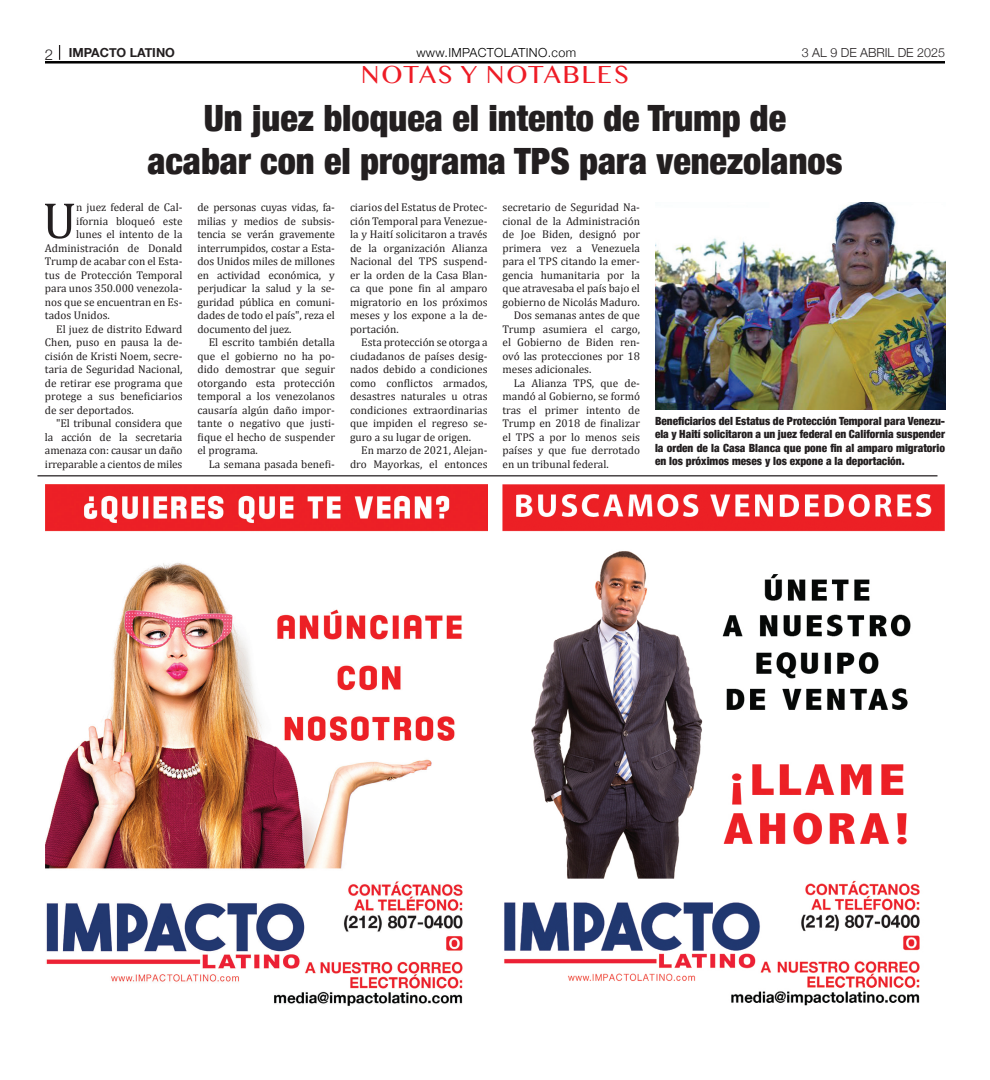
<style>
.page{position:relative;width:990px;height:1080px;background:#fff}
.page>*{position:absolute;margin:0;border:0;box-sizing:border-box;transform-origin:0 0}
.t1{font:51.75px "Cambria";color:#231f20}
.t2{font:900 condensed 36.25px/43.5px "Helvetica Neue";color:#231f20;text-align:center}
.t3{font:26.25px "Malayalam MN";letter-spacing:.06em;color:#ee1c26}
.t4{font:300 12.5px "Helvetica Neue";letter-spacing:.03em;color:#000}
.t5{font:300 12.5px "Helvetica Neue";color:#231f20}
.t6{font:700 12.5px "Helvetica Neue";color:#231f20}
.t7{font:11.25px/13.5px "Cambria";color:#231f20;text-align:justify}
.t8{font:900 condensed 11.25px/13.5px "Helvetica Neue";color:#231f20;text-align:justify}
.s1{font-weight:300;font-size:15px}
</style>
<div class="page">
<hr style="left:45px;top:61px;width:900px;height:3px;background:#000">
<svg style="left:59px;top:45px;width:1px;height:15px"></svg>
<hr style="left:37px;top:475px;width:901px;height:1px;background:#231f20">
<img style="left:503px;top:484px;width:442px;height:522px">
<img style="left:45px;top:484px;width:443px;height:522px">
<img style="left:655px;top:202px;width:290px;height:207px">
<p class="t6" style="left:45px;top:43px;width:132px"><span class="s1">2</span> IMPACTO LATINO</p>
<p class="t4" style="left:416px;top:43px;width:161px">www.IMPACTOLATINO.com</p>
<h3 class="t3" style="left:361px;top:62px;width:270px">NOTAS Y NOTABLES</h3>
<p class="t5" style="left:802px;top:43px;width:145px">3 AL 9 DE ABRIL DE 2025</p>
<h2 class="t2" style="left:147px;top:94px;width:697px">Un juez bloquea el intento de Trump de<br>acabar con el programa TPS para venezolanos</h2>
<h1 class="t1" style="left:43px;top:189px;width:35px">U</h1>
<p class="t7" style="left:76px;top:201px;width:108px">n juez federal de Cal-</p>
<p class="t7" style="left:76px;top:214px;width:108px">ifornia bloqueó este</p>
<p class="t7" style="left:76px;top:228px;width:108px">lunes el intento de la</p>
<p class="t7" style="left:45px;top:241px;width:139px">Administración de Donald</p>
<p class="t7" style="left:45px;top:255px;width:139px">Trump de acabar con el Esta-</p>
<p class="t7" style="left:45px;top:268px;width:139px">tus de Protección Temporal</p>
<p class="t7" style="left:45px;top:282px;width:139px">para unos 350.000 venezola-</p>
<p class="t7" style="left:45px;top:295px;width:139px">nos que se encuentran en Es-</p>
<p class="t7" style="left:45px;top:309px;width:66px">tados Unidos.</p>
<p class="t7" style="left:56px;top:322px;width:128px">El juez de distrito Edward</p>
<p class="t7" style="left:45px;top:336px;width:139px">Chen, puso en pausa la de-</p>
<p class="t7" style="left:45px;top:349px;width:139px">cisión de Kristi Noem, secre-</p>
<p class="t7" style="left:45px;top:363px;width:139px">taria de Seguridad Nacional,</p>
<p class="t7" style="left:45px;top:376px;width:139px">de retirar ese programa que</p>
<p class="t7" style="left:45px;top:390px;width:139px">protege a sus beneficiarios</p>
<p class="t7" style="left:45px;top:403px;width:90px">de ser deportados.</p>
<p class="t7" style="left:56px;top:417px;width:128px">"El tribunal considera que</p>
<p class="t7" style="left:45px;top:430px;width:139px">la acción de la secretaria</p>
<p class="t7" style="left:45px;top:444px;width:139px">amenaza con: causar un daño</p>
<p class="t7" style="left:45px;top:457px;width:139px">irreparable a cientos de miles</p>
<p class="t7" style="left:198px;top:201px;width:139px">de personas cuyas vidas, fa&shy;milias y medios de subsis&shy;tencia se verán gravemente interrumpidos, costar a Esta&shy;dos Unidos miles de millones en actividad económica, y perjudicar la salud y la se&shy;guridad pública en comuni&shy;dades de todo el país", reza el documento del juez.</p>
<p class="t7" style="left:198px;top:336px;width:139px;text-indent:11px">El escrito también detalla que el gobierno no ha po&shy;dido demostrar que seguir otorgando esta protección temporal a los venezolanos causaría algún daño impor&shy;tante o negativo que justi&shy;fique el hecho de suspender el programa.</p>
<p class="t7" style="left:209px;top:457px;width:128px">La semana pasada benefi-</p>
<p class="t7" style="left:350px;top:201px;width:139px">ciarios del Estatus de Protec&shy;ción Temporal para Venezue&shy;la y Haití solicitaron a través de la organización Alianza Nacional del TPS suspend&shy;er la orden de la Casa Blan&shy;ca que pone fin al amparo migratorio en los próximos meses y los expone a la de&shy;portación.</p>
<p class="t7" style="left:350px;top:336px;width:139px;text-indent:11px">Esta protección se otorga a ciudadanos de países desig&shy;nados debido a condiciones como conflictos armados, desastres naturales u otras condiciones extraordinarias que impiden el regreso se&shy;guro a su lugar de origen.</p>
<p class="t7" style="left:350px;top:444px;width:139px;text-align:right">En marzo de 2021, Alejan&shy;dro Mayorkas, el entonces</p>
<p class="t7" style="left:503px;top:201px;width:139px">secretario de Seguridad Na-</p>
<p class="t7" style="left:503px;top:214px;width:139px">cional de la Administración</p>
<p class="t7" style="left:503px;top:228px;width:139px">de Joe Biden, designó por</p>
<p class="t7" style="left:503px;top:241px;width:139px">primera vez a Venezuela</p>
<p class="t7" style="left:503px;top:255px;width:139px">para el TPS citando la emer-</p>
<p class="t7" style="left:503px;top:268px;width:139px">gencia humanitaria por la</p>
<p class="t7" style="left:503px;top:282px;width:139px">que atravesaba el país bajo el</p>
<p class="t7" style="left:503px;top:295px;width:139px">gobierno de Nicolás Maduro.</p>
<p class="t7" style="left:514px;top:309px;width:128px">Dos semanas antes de que</p>
<p class="t7" style="left:503px;top:322px;width:139px">Trump asumiera el cargo,</p>
<p class="t7" style="left:503px;top:336px;width:139px">el Gobierno de Biden ren-</p>
<p class="t7" style="left:503px;top:349px;width:139px">ovó las protecciones por 18</p>
<p class="t7" style="left:503px;top:363px;width:90px">meses adicionales.</p>
<p class="t7" style="left:514px;top:376px;width:128px">La Alianza TPS, que de-</p>
<p class="t7" style="left:503px;top:390px;width:139px">mandó al Gobierno, se formó</p>
<p class="t7" style="left:503px;top:403px;width:139px">tras el primer intento de</p>
<p class="t7" style="left:503px;top:417px;width:139px">Trump en 2018 de finalizar</p>
<p class="t7" style="left:503px;top:430px;width:139px">el TPS a por lo menos seis</p>
<p class="t7" style="left:503px;top:444px;width:139px">países y que fue derrotado</p>
<p class="t7" style="left:503px;top:457px;width:108px">en un tribunal federal.</p>
<p class="t8" style="left:655px;top:414px;width:292px">Beneficiarios del Estatus de Protección Temporal para Venezu&shy;ela y Haití solicitaron a un juez federal en California suspender la orden de la Casa Blanca que pone fin al amparo migratorio en los próximos meses y los expone a la deportación.</p>
</div>
